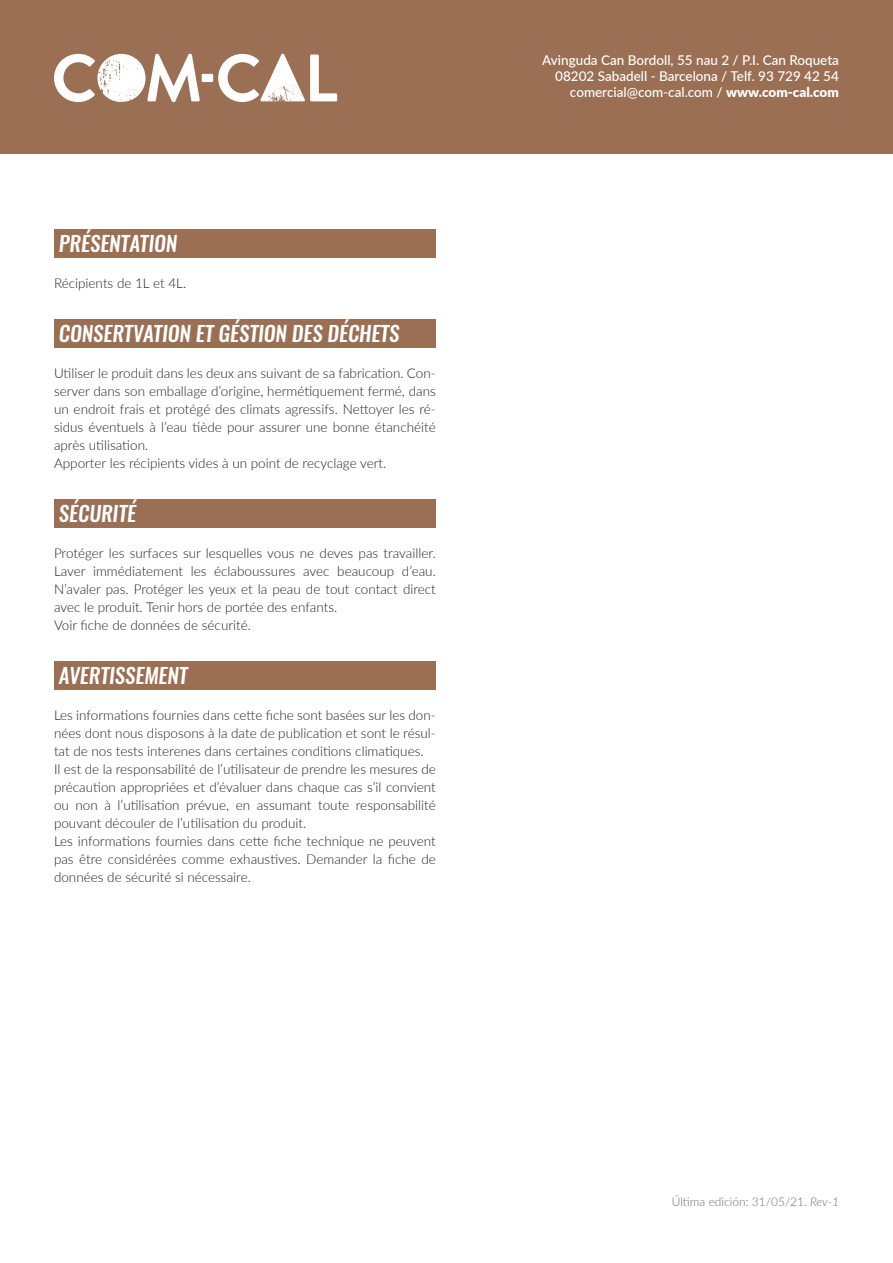
<style>
.page{position:relative;width:893px;height:1263px;background:#fff}
.page>*{position:absolute;margin:0;border:0;box-sizing:border-box;transform-origin:0 0}
.t1{font:italic 500 21px "Oswald";color:#fff}
.t2{font:300 13.5px/18px "Lato";color:#231f20}
.t3{font:500 13.5px/16.2px "Lato";color:#fff;text-align:right}
.t4{font:300 12px "Lato";color:#6c6d70}
.s1{font-weight:900}
.s2{font-style:italic}
</style>
<div class="page">
<div style="left:54px;top:229px;width:382px;height:29px;background:#9b6f54"></div>
<div style="left:54px;top:319px;width:382px;height:29px;background:#9b6f54"></div>
<div style="left:54px;top:499px;width:382px;height:29px;background:#9b6f54"></div>
<div style="left:54px;top:661px;width:382px;height:29px;background:#9b6f54"></div>
<div style="left:0;top:0;width:893px;height:154px;background:#9b6f54"></div>
<div style="left:202px;top:74px;width:11px;height:8px;background:#fff"></div>
<svg style="left:218px;top:54px;width:119px;height:48px"></svg>
<svg style="left:54px;top:54px;width:146px;height:48px"></svg>
<h1 class="t1" style="left:59px;top:229px;width:120px">PRÉSENTATION</h1>
<p class="t2" style="left:54px;top:274px;width:134px">Récipients de 1L et 4L.</p>
<h1 class="t1" style="left:59px;top:319px;width:342px">CONSERTVATION ET GÉSTION DES DÉCHETS</h1>
<p class="t2" style="left:54px;top:364px;width:383px">Utiliser le produit dans les deux ans suivant de sa fabrication. Con&shy;server dans son emballage d’origine, hermétiquement fermé, dans un endroit frais et protégé des climats agressifs. Nettoyer les ré&shy;sidus éventuels à l’eau tiède pour assurer une bonne étanchéité après utilisation.<br>Apporter les récipients vides à un point de recyclage vert.</p>
<h1 class="t1" style="left:59px;top:499px;width:79px">SÉCURITÉ</h1>
<p class="t2" style="left:54px;top:544px;width:383px">Protéger les surfaces sur lesquelles vous ne deves pas travailler.<br>Laver immédiatement les éclaboussures avec beaucoup d’eau.<br>N’avaler pas. Protéger les yeux et la peau de tout contact direct avec le produit. Tenir hors de portée des enfants.<br>Voir fiche de données de sécurité.</p>
<h1 class="t1" style="left:59px;top:661px;width:130px">AVERTISSEMENT</h1>
<p class="t2" style="left:54px;top:706px;width:383px">Les informations fournies dans cette fiche sont basées sur les don&shy;nées dont nous disposons à la date de publication et sont le résul&shy;tat de nos tests interenes dans certaines conditions climatiques.<br>Il est de la responsabilité de l’utilisateur de prendre les mesures de précaution appropriées et d’évaluer dans chaque cas s’il convient ou non à l’utilisation prévue, en assumant toute responsabilité pouvant découler de l’utilisation du produit.<br>Les informations fournies dans cette fiche technique ne peuvent pas être considérées comme exhaustives. Demander la fiche de données de sécurité si nécessaire.</p>
<p class="t3" style="left:542px;top:51px;width:298px">Avinguda Can Bordoll, 55 nau 2 / P.I. Can Roqueta<br>08202 Sabadell - Barcelona / Telf. 93 729 42 54 comercial@com-cal.com / <span class="s1">www.com-cal.com</span></p>
<p class="t4" style="left:672px;top:1193px;width:169px">Última edición: 31/05/21. <span class="s2">Rev-1</span></p>
</div>
